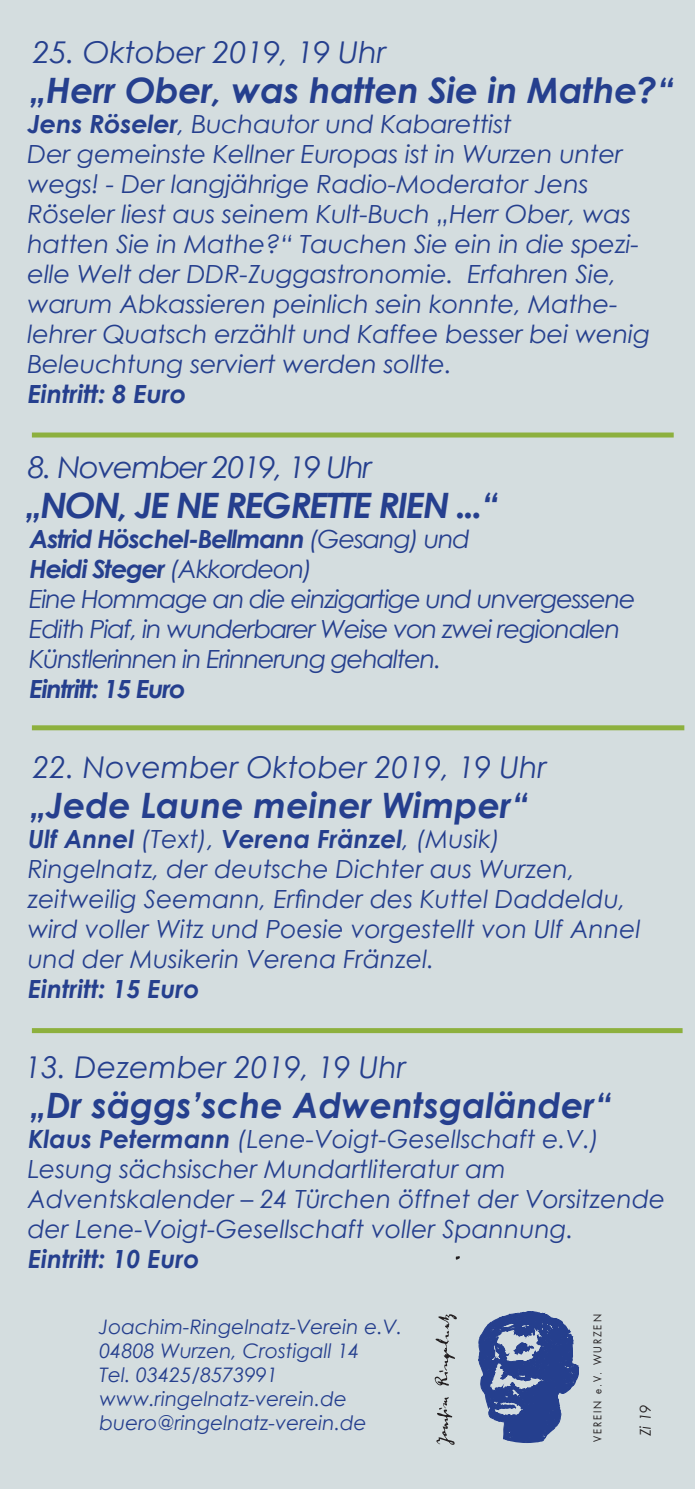
<style>
.page{position:relative;width:695px;height:1489px;background:#fff}
.page>*{position:absolute;margin:0;border:0;box-sizing:border-box;transform-origin:0 0}
.t1{font:italic 700 35px "Century Gothic";color:#253f8e}
.t2{font:italic 700 35px "Century Gothic";letter-spacing:-.05em;color:#253f8e}
.t3{font:italic 30px "Century Gothic";color:#253f8e}
.t4{font:italic 30px "Century Gothic";letter-spacing:-.05em;color:#253f8e}
.t5{font:italic 25px/30px "Century Gothic";letter-spacing:-.01em;color:#253f8e}
.t6{font:italic 25px/30px "Century Gothic";letter-spacing:-.05em;color:#253f8e}
.t7{font:italic 700 25px "Century Gothic";color:#253f8e}
.t8{font:italic 700 25px "Century Gothic";letter-spacing:-.05em;color:#253f8e}
.t9{font:italic 20px/24px "Century Gothic";color:#253f8e}
.t10{font:italic 15px "Century Gothic";color:#231f20}
.t11{font:10.5px "Futura";letter-spacing:.19em;color:#231f20;scale:.93 1}
.s1{font-weight:700}
</style>
<div class="page">
<div style="left:0;top:0;width:694px;height:1488px;background:#d4dddf"></div>
<svg style="left:434px;top:1314px;width:23px;height:130px"></svg>
<svg style="left:478px;top:1311px;width:101px;height:131px"></svg>
<svg style="left:455px;top:1256px;width:5px;height:4px"></svg>
<div style="left:32px;top:432px;width:641px;height:5px;background:#8db03e"></div>
<div style="left:32px;top:725px;width:652px;height:5px;background:#8db03e"></div>
<div style="left:32px;top:1028px;width:650px;height:5px;background:#8db03e"></div>
<p class="t3" style="left:33px;top:33px;width:355px">25. Oktober 2019, 19 Uhr</p>
<h1 class="t1" style="left:29px;top:67px;width:646px">„Herr Ober, was hatten Sie in Mathe?“</h1>
<p class="t5" style="left:28px;top:108px;width:624px"><span class="s1">Jens Röseler</span>, Buchautor und Kabarettist<br>Der gemeinste Kellner Europas ist in Wurzen unter wegs! - Der langjährige Radio-Moderator Jens Röseler liest aus seinem Kult-Buch „Herr Ober, was hatten Sie in Mathe?“ Tauchen Sie ein in die spezi&shy;elle Welt der DDR-Zuggastronomie. Erfahren Sie, warum Abkassieren peinlich sein konnte, Mathe&shy;lehrer Quatsch erzählt und Kaffee besser bei wenig Beleuchtung serviert werden sollte.</p>
<p class="t7" style="left:28px;top:377px;width:160px">Eintritt: 8 Euro</p>
<p class="t4" style="left:28px;top:448px;width:345px">8. November 2019, 19 Uhr</p>
<h1 class="t2" style="left:25px;top:482px;width:475px">„NON, JE NE REGRETTE RIEN ...“</h1>
<p class="t6" style="left:29px;top:523px;width:608px"><span class="s1">Astrid Höschel-Bellmann</span> (Gesang) und<br><span class="s1">Heidi Steger</span> (Akkordeon)<br>Eine Hommage an die einzigartige und unvergessene Edith Piaf, in wunderbarer Weise von zwei regionalen Künstlerinnen in Erinnerung gehalten.</p>
<p class="t8" style="left:30px;top:672px;width:158px">Eintritt: 15 Euro</p>
<p class="t3" style="left:33px;top:748px;width:515px">22. November Oktober 2019, 19 Uhr</p>
<h1 class="t1" style="left:29px;top:782px;width:500px">„Jede Laune meiner Wimper“</h1>
<p class="t5" style="left:28px;top:823px;width:614px"><span class="s1">Ulf Annel</span> (Text), <span class="s1">Verena Fränzel</span>, (Musik)<br>Ringelnatz, der deutsche Dichter aus Wurzen, zeitweilig Seemann, Erfinder des Kuttel Daddeldu, wird voller Witz und Poesie vorgestellt von Ulf Annel und der Musikerin Verena Fränzel.</p>
<p class="t7" style="left:28px;top:972px;width:173px">Eintritt: 15 Euro</p>
<p class="t3" style="left:25px;top:1048px;width:383px">13. Dezember 2019, 19 Uhr</p>
<h1 class="t1" style="left:29px;top:1082px;width:583px">„Dr säggs’sche Adwentsgaländer“</h1>
<p class="t5" style="left:28px;top:1123px;width:639px"><span class="s1">Klaus Petermann</span> (Lene-Voigt-Gesellschaft e.V.)<br>Lesung sächsischer Mundartliteratur am Adventskalender – 24 Türchen öffnet der Vorsitzende der Lene-Voigt-Gesellschaft voller Spannung.</p>
<p class="t7" style="left:28px;top:1242px;width:173px">Eintritt: 10 Euro</p>
<p class="t9" style="left:99px;top:1314px;width:305px">Joachim-Ringelnatz-Verein e.V.<br>04808 Wurzen, Crostigall 14<br>Tel. 03425/8573991 www.ringelnatz-verein.de buero@ringelnatz-verein.de</p>
<p class="t11" style="left:590px;top:1441px;width:139px;rotate:-90deg">VEREIN e.V. WURZEN</p>
<p class="t10" style="left:636px;top:1435px;width:32px;rotate:-90deg">Zi 19</p>
</div>
